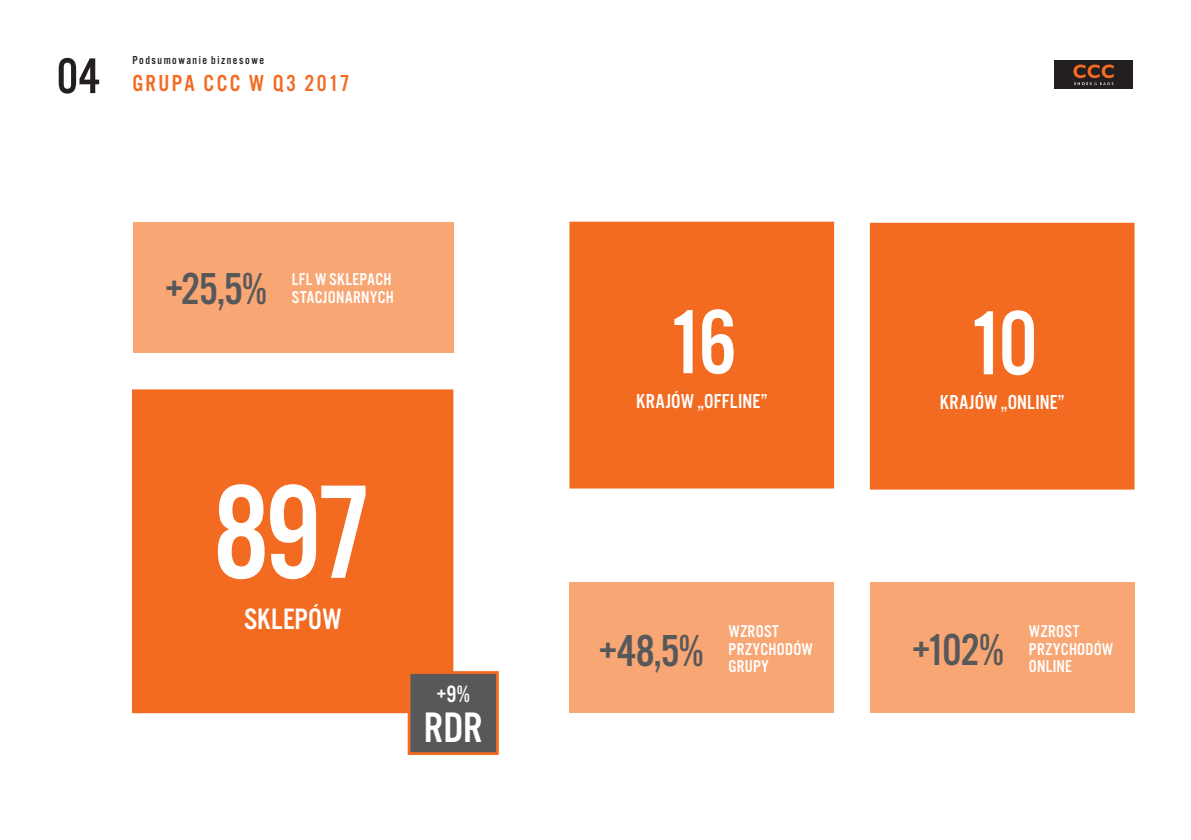
<style>
.page{position:relative;width:1191px;height:840px;background:#fff}
.page>*{position:absolute;margin:0;border:0;box-sizing:border-box;transform-origin:0 0}
.t1{font:138.2px "Alternate Got No 3 DOT";color:#fff}
.t2{font:94.4px "Alternate Got No 3 DOT";color:#fff}
.t3{font:52px "Alternate Got No 3 DOT";color:#231f20}
.t4{font:46.4px "Alternate Got No 3 DOT";letter-spacing:-.02em;color:#57585a}
.t5{font:44.2px "Alternate Got No 3 DOT";color:#fff}
.t6{font:30.6px "Alternate Got No 3 DOT";letter-spacing:.01em;color:#fff}
.t7{font:24.4px "Alternate Got No 3 DOT";color:#fff}
.t8{font:24px "Alternate Got No 3 DOT";letter-spacing:.1em;color:#f36a21}
.t9{font:21px "Alternate Got No 3 DOT";letter-spacing:.005em;color:#fff}
.t10{font:17.8px/17.8px "Alternate Got No 3 DOT";letter-spacing:.015em;color:#fff}
.t11{font:12px "Alternate Got No 3 DOT";letter-spacing:.13em;color:#231f20}
</style>
<div class="page">
<div style="left:133px;top:389px;width:320px;height:323px;background:#f36a21"></div>
<div style="left:132px;top:389px;width:321px;height:323px;border:1px solid #f36a21"></div>
<div style="left:570px;top:222px;width:263px;height:265px;background:#f36a21"></div>
<div style="left:570px;top:222px;width:264px;height:266px;border:1px solid #f36a21"></div>
<div style="left:870px;top:223px;width:264px;height:266px;background:#f36a21"></div>
<div style="left:133px;top:222px;width:320px;height:130px;background:#f8a673"></div>
<div style="left:870px;top:582px;width:264px;height:130px;background:#f8a673"></div>
<div style="left:570px;top:582px;width:264px;height:130px;background:#f8a673"></div>
<div style="left:409px;top:672px;width:88px;height:81px;background:#57585a"></div>
<div style="left:408px;top:670px;width:91px;height:84px;border:3px solid #f36a21"></div>
<div style="left:1054px;top:61px;width:79px;height:28px;background:#231f20"></div>
<svg style="left:1073px;top:64px;width:40px;height:21px"></svg>
<h3 class="t3" style="left:57px;top:49px;width:45px">04</h3>
<p class="t11" style="left:132px;top:54px;width:133px">Podsumowanie biznesowe</p>
<h3 class="t8" style="left:132px;top:71px;width:219px">GRUPA CCC W Q3 2017</h3>
<h3 class="t4" style="left:165px;top:265px;width:104px">+25,5%</h3>
<p class="t10" style="left:292px;top:270px;width:101px">LFL WSKLEPACH</p>
<p class="t10" style="left:292px;top:288px;width:104px">STACJONARNYCH</p>
<h1 class="t1" style="left:213px;top:460px;width:161px">897</h1>
<h3 class="t6" style="left:244px;top:602px;width:99px">SKLEPÓW</h3>
<h3 class="t7" style="left:436px;top:681px;width:35px">+9%</h3>
<h3 class="t5" style="left:424px;top:704px;width:60px">RDR</h3>
<h2 class="t2" style="left:666px;top:293px;width:72px">16</h2>
<p class="t9" style="left:636px;top:390px;width:133px">KRAJÓW „OFFLINE”</p>
<h2 class="t2" style="left:967px;top:294px;width:72px">10</h2>
<p class="t9" style="left:939px;top:391px;width:127px">KRAJÓW „ONLINE”</p>
<h3 class="t4" style="left:598px;top:626px;width:107px">+48,5%</h3>
<p class="t10" style="left:728px;top:622px;width:86px">WZROST<br>PRZYCHODÓW</p>
<p class="t10" style="left:728px;top:657px;width:42px">GRUPY</p>
<h3 class="t4" style="left:911px;top:625px;width:94px">+102%</h3>
<p class="t10" style="left:1029px;top:622px;width:86px">WZROST<br>PRZYCHODÓW</p>
<p class="t10" style="left:1029px;top:657px;width:44px">ONLINE</p>
</div>
